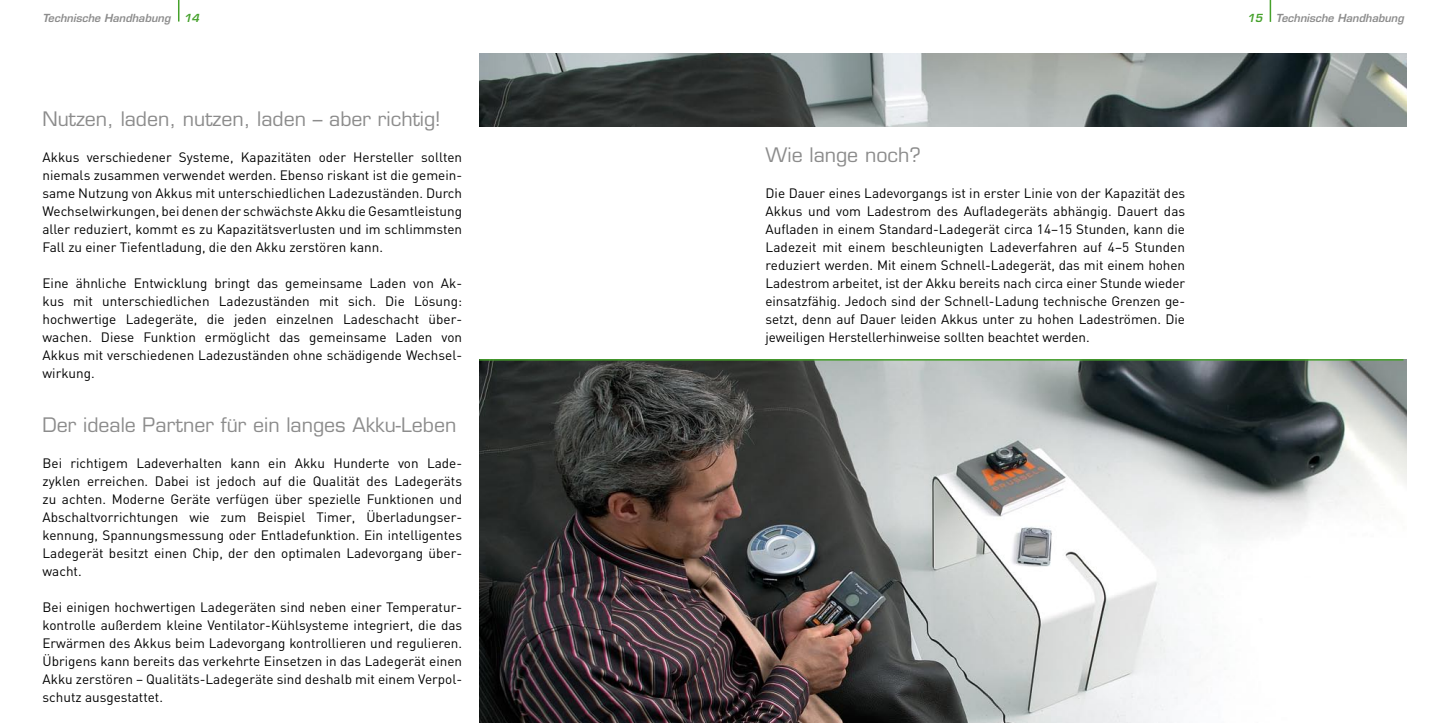
<style>
.page{position:relative;width:1446px;height:723px;background:#fff}
.page>*{position:absolute;margin:0;border:0;box-sizing:border-box;transform-origin:0 0}
.t1{font:19.5px "Eurostile";color:#8c8c8c}
.t2{font:13.5px/18px "DIN";color:#000;text-align:justify}
.t3{font:italic 600 10.8px "Eurostile";color:#8c8c8c}
.s1{color:#45a12b}
</style>
<div class="page">
<img style="left:479px;top:359px;width:927px;height:364px">
<img style="left:479px;top:53px;width:927px;height:73px">
<hr style="left:1269px;top:0;width:2px;height:22px;background:#45a12b">
<svg style="left:178px;top:0;width:1px;height:22px"></svg>
<hr style="left:479px;top:359px;width:924px;height:2px;background:#45a12b">
<p class="t3" style="left:43px;top:11px;width:158px">Technische Handhabung <span class="s1">14</span></p>
<p class="t3" style="left:1247px;top:11px;width:158px"><span class="s1">15</span> Technische Handhabung</p>
<h1 class="t1" style="left:43px;top:107px;width:399px">Nutzen, laden, nutzen, laden – aber richtig!</h1>
<p class="t2" style="left:43px;top:148px;width:421px">Akkus verschiedener Systeme, Kapazitäten oder Hersteller sollten niemals zusammen verwendet werden. Ebenso riskant ist die gemein&shy;same Nutzung von Akkus mit unterschiedlichen Ladezuständen. Durch Wechselwirkungen, bei denen der schwächste Akku die Gesamtleistung aller reduziert, kommt es zu Kapazitätsverlusten und im schlimmsten Fall zu einer Tiefentladung, die den Akku zerstören kann.</p>
<p class="t2" style="left:43px;top:274px;width:421px">Eine ähnliche Entwicklung bringt das gemeinsame Laden von Ak&shy;kus mit unterschiedlichen Ladezuständen mit sich. Die Lösung: hochwertige Ladegeräte, die jeden einzelnen Ladeschacht über&shy;wachen. Diese Funktion ermöglicht das gemeinsame Laden von Akkus mit verschiedenen Ladezuständen ohne schädigende Wechsel&shy;wirkung.</p>
<h1 class="t1" style="left:43px;top:413px;width:415px">Der ideale Partner für ein langes Akku-Leben</h1>
<p class="t2" style="left:43px;top:454px;width:421px">Bei richtigem Ladeverhalten kann ein Akku Hunderte von Lade&shy;zyklen erreichen. Dabei ist jedoch auf die Qualität des Ladegeräts zu achten. Moderne Geräte verfügen über spezielle Funktionen und Abschaltvorrichtungen wie zum Beispiel Timer, Überladungser&shy;kennung, Spannungsmessung oder Entladefunktion. Ein intelligentes Ladegerät besitzt einen Chip, der den optimalen Ladevorgang über&shy;wacht.</p>
<p class="t2" style="left:43px;top:598px;width:421px">Bei einigen hochwertigen Ladegeräten sind neben einer Temperatur&shy;kontrolle außerdem kleine Ventilator-Kühlsysteme integriert, die das Erwärmen des Akkus beim Ladevorgang kontrollieren und regulieren.<br>Übrigens kann bereits das verkehrte Einsetzen in das Ladegerät einen Akku zerstören – Qualitäts-Ladegeräte sind deshalb mit einem Verpol&shy;schutz ausgestattet.</p>
<h1 class="t1" style="left:765px;top:143px;width:157px">Wie lange noch?</h1>
<p class="t2" style="left:765px;top:184px;width:421px">Die Dauer eines Ladevorgangs ist in erster Linie von der Kapazität des Akkus und vom Ladestrom des Aufladegeräts abhängig. Dauert das Aufladen in einem Standard-Ladegerät circa 14–15 Stunden, kann die Ladezeit mit einem beschleunigten Ladeverfahren auf 4–5 Stunden reduziert werden. Mit einem Schnell-Ladegerät, das mit einem hohen Ladestrom arbeitet, ist der Akku bereits nach circa einer Stunde wieder einsatzfähig. Jedoch sind der Schnell-Ladung technische Grenzen ge&shy;setzt, denn auf Dauer leiden Akkus unter zu hohen Ladeströmen. Die jeweiligen Herstellerhinweise sollten beachtet werden.</p>
</div>
